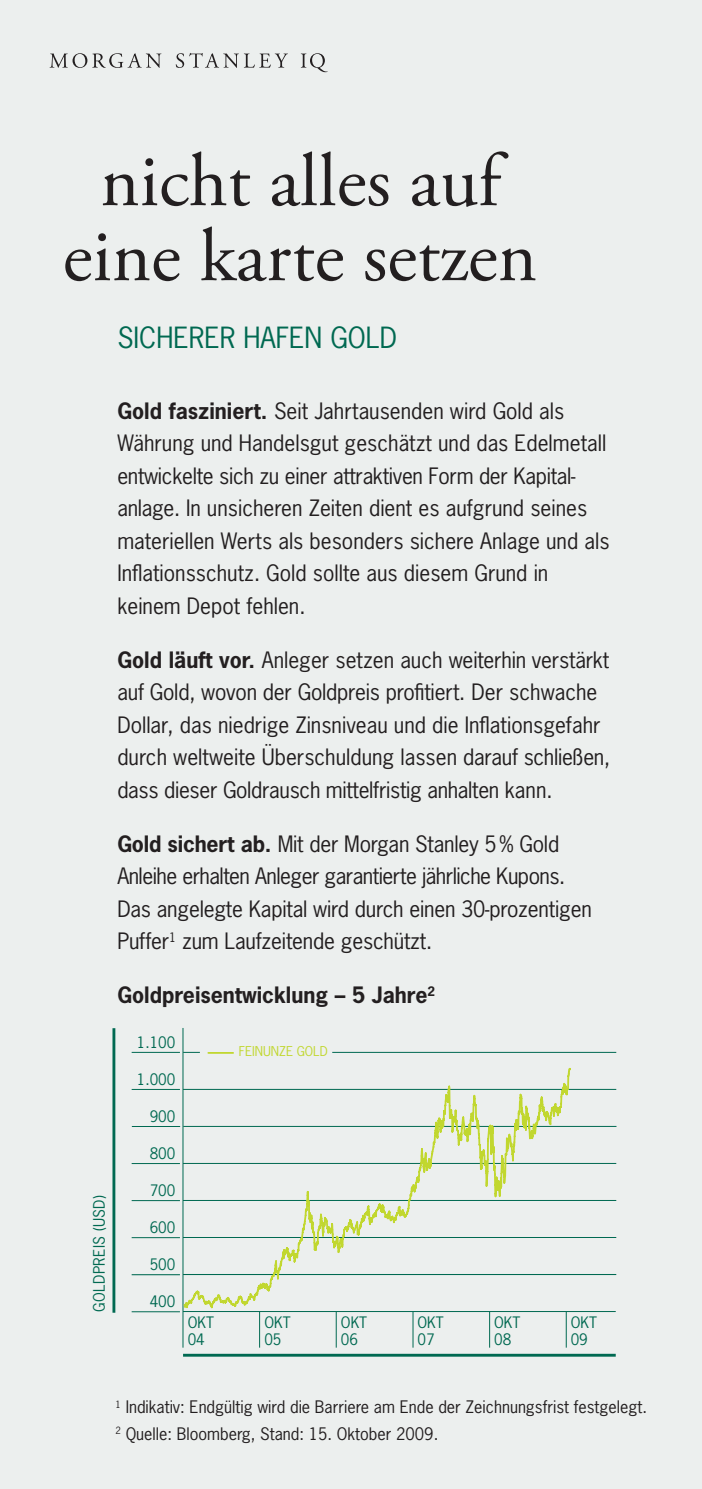
<style>
.page{position:relative;width:702px;height:1489px;background:#fff}
.page>*{position:absolute;margin:0;border:0;box-sizing:border-box;transform-origin:0 0}
.t1{font:75px/75px "Adobe Garamond Pro";color:#231f20;text-align:center}
.t2{font:27.5px "News Gothic Std";color:#006951}
.t3{font:21.25px/32.5px "News Gothic Std";color:#231f20}
.t4{font:700 21.25px "News Gothic Std";color:#231f20}
.t5{font:16.25px/26.5px "News Gothic Std";color:#231f20}
.t6{font:14.75px/17.8px "News Gothic Std";color:#006951}
.t7{font:14.75px "News Gothic Std";letter-spacing:.02em;color:#006951}
.t8{font:12.75px "News Gothic Std";color:#c1d72f}
.s1{font-weight:700}
</style>
<div class="page">
<div style="left:0;top:0;width:702px;height:1488px;background:#ecefee"></div>
<svg style="left:50px;top:53px;width:278px;height:19px"></svg>
<hr style="left:183px;top:1353px;width:432px;height:3px;background:#006951">
<hr style="left:112px;top:1028px;width:3px;height:284px;background:#006951">
<hr style="left:182px;top:1027px;width:1px;height:320px;background:#006951">
<hr style="left:259px;top:1311px;width:1px;height:36px;background:#006951">
<hr style="left:412px;top:1311px;width:1px;height:36px;background:#006951">
<hr style="left:489px;top:1311px;width:1px;height:36px;background:#006951">
<hr style="left:565px;top:1311px;width:1px;height:36px;background:#006951">
<hr style="left:336px;top:1311px;width:1px;height:36px;background:#006951">
<hr style="left:183px;top:1310px;width:432px;height:1px;background:#006951">
<hr style="left:183px;top:1273px;width:433px;height:1px;background:#006951">
<hr style="left:183px;top:1125px;width:433px;height:1px;background:#006951">
<hr style="left:332px;top:1051px;width:284px;height:1px;background:#006951">
<hr style="left:132px;top:1273px;width:48px;height:2px;background:#006951">
<hr style="left:132px;top:1125px;width:48px;height:1px;background:#006951">
<hr style="left:132px;top:1051px;width:48px;height:1px;background:#006951">
<hr style="left:208px;top:1051px;width:25px;height:2px;background:#c1d72f">
<hr style="left:132px;top:1311px;width:48px;height:1px;background:#006951">
<hr style="left:183px;top:1088px;width:433px;height:1px;background:#006951">
<hr style="left:132px;top:1088px;width:48px;height:1px;background:#006951">
<hr style="left:183px;top:1236px;width:433px;height:1px;background:#006951">
<hr style="left:132px;top:1237px;width:48px;height:1px;background:#006951">
<svg style="left:183px;top:1051px;width:17px;height:1px"></svg>
<hr style="left:183px;top:1199px;width:433px;height:1px;background:#006951">
<hr style="left:132px;top:1200px;width:48px;height:1px;background:#006951">
<hr style="left:183px;top:1162px;width:433px;height:1px;background:#006951">
<hr style="left:132px;top:1162px;width:48px;height:1px;background:#006951">
<svg style="left:182px;top:1066px;width:390px;height:243px"></svg>
<h1 class="t1" style="left:63px;top:146px;width:476px">nicht alles auf eine karte setzen</h1>
<p class="t2" style="left:117px;top:319px;width:281px">SICHERER HAFEN GOLD</p>
<p class="t3" style="left:117px;top:394px;width:493px"><span class="s1">Gold fasziniert.</span> Seit Jahrtausenden wird Gold als Währung und Handelsgut geschätzt und das Edelmetall entwickelte sich zu einer attraktiven Form der Kapital&shy;anlage. In unsicheren Zeiten dient es aufgrund seines materiellen Werts als besonders sichere Anlage und als Inflationsschutz. Gold sollte aus diesem Grund in keinem Depot fehlen.</p>
<p class="t3" style="left:117px;top:643px;width:494px"><span class="s1">Gold läuft vor.</span> Anleger setzen auch weiterhin verstärkt auf Gold, wovon der Goldpreis profitiert. Der schwache Dollar, das niedrige Zinsniveau und die Inflationsgefahr durch weltweite Überschuldung lassen darauf schließen, dass dieser Goldrausch mittelfristig anhalten kann.</p>
<p class="t3" style="left:117px;top:827px;width:476px"><span class="s1">Gold sichert ab.</span> Mit der Morgan Stanley 5% Gold Anleihe erhalten Anleger garantierte jährliche Kupons.<br>Das angelegte Kapital wird durch einen 30-prozentigen Puffer<sup>1</sup> zum Laufzeitende geschützt.</p>
<p class="t4" style="left:117px;top:980px;width:319px">Goldpreisentwicklung – 5 Jahre<sup>2</sup></p>
<p class="t7" style="left:90px;top:1311px;width:118px;rotate:-90deg">GOLDPREIS (USD)</p>
<p class="t6" style="left:137px;top:1033px;width:40px">1.100</p>
<p class="t6" style="left:137px;top:1070px;width:40px">1.000</p>
<p class="t6" style="left:150px;top:1107px;width:27px">900</p>
<p class="t6" style="left:150px;top:1144px;width:27px">800</p>
<p class="t6" style="left:150px;top:1181px;width:27px">700</p>
<p class="t6" style="left:150px;top:1218px;width:27px">600</p>
<p class="t6" style="left:150px;top:1255px;width:27px">500</p>
<p class="t6" style="left:150px;top:1292px;width:27px">400</p>
<p class="t8" style="left:239px;top:1043px;width:90px">FEINUNZE GOLD</p>
<p class="t6" style="left:188px;top:1312px;width:28px">OKT<br>04</p>
<p class="t6" style="left:264px;top:1312px;width:28px">OKT<br>05</p>
<p class="t6" style="left:341px;top:1312px;width:28px">OKT<br>06</p>
<p class="t6" style="left:417px;top:1312px;width:28px">OKT<br>07</p>
<p class="t6" style="left:494px;top:1312px;width:28px">OKT<br>08</p>
<p class="t6" style="left:570px;top:1312px;width:28px">OKT<br>09</p>
<p class="t5" style="left:116px;top:1393px;width:533px"><sup>1</sup> Indikativ: Endgültig wird die Barriere am Ende der Zeichnungsfrist festgelegt.<br><sup>2</sup> Quelle: Bloomberg, Stand: 15. Oktober 2009.</p>
</div>
